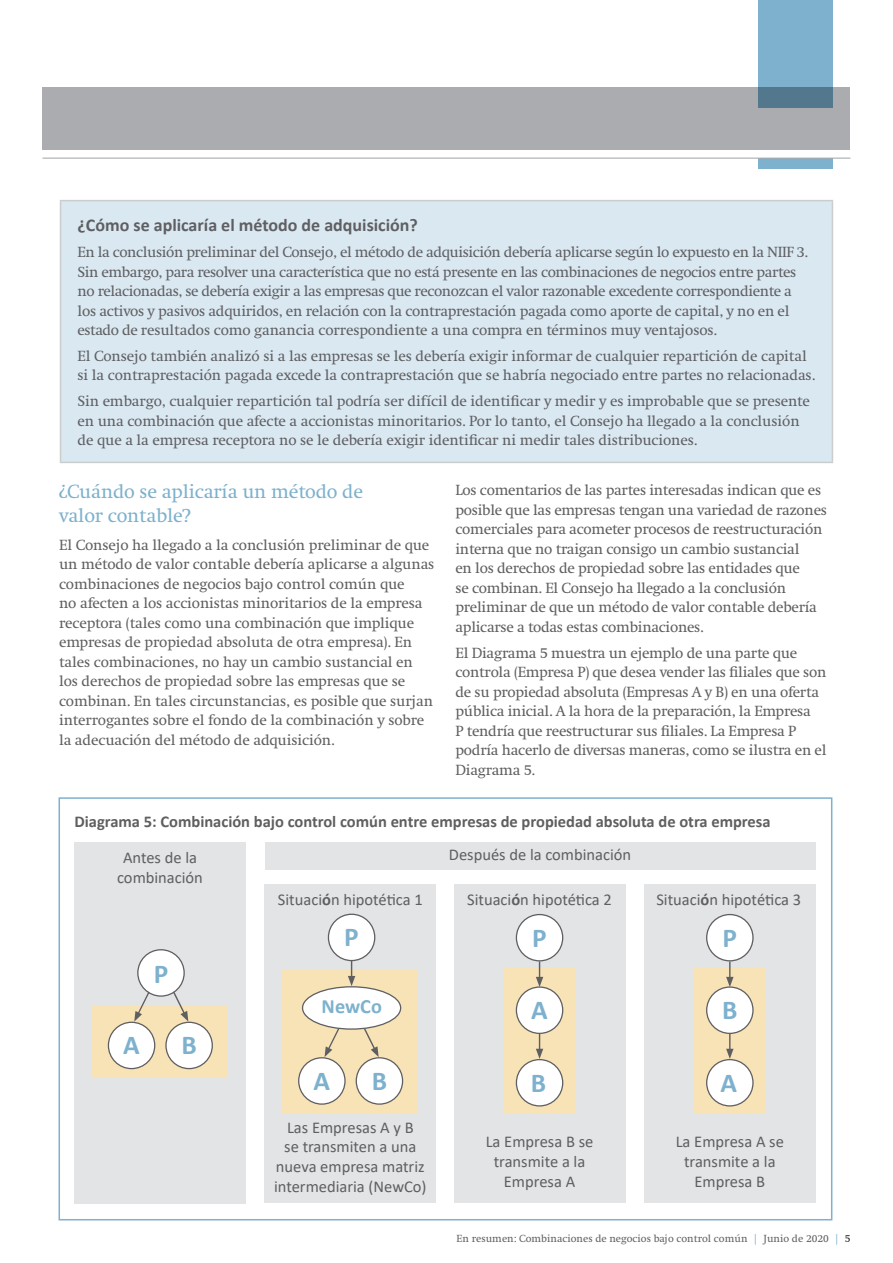
<style>
.page{position:relative;width:893px;height:1263px;background:#fff}
.page>*{position:absolute;margin:0;border:0;box-sizing:border-box;transform-origin:0 0}
.Graphic_heading{font:700 27.3px "Calibri";color:#7db1cd}
.Graphic_heading-2{font:700 20.25px "Calibri";color:#7db1cd}
.subheading{font:19.5px/23.4px "Swift LT Pro";letter-spacing:-.01em;color:#7db1cd}
.Box_headings{font:700 18px "Calibri";color:#5f5f62}
.Graphic_heading-3{font:16.5px/19.8px "Calibri";color:#5f5f62;text-align:center}
.Graphic_heading-4{font:700 16.5px "Calibri";color:#5f5f62}
.body_copy{font:15px/19.5px "Swift LT Pro";letter-spacing:-.02em;color:#5f5f62}
.t1{font:10.5px "Swift LT Pro";color:#5f5f62}
.s1{font-weight:700}
.s2{color:#7db1cd}
.s3{color:#231f20}
</style>
<div class="page">
<div style="left:758px;top:158px;width:74px;height:11px;background:#7db1cd"></div>
<div style="left:43px;top:88px;width:807px;height:62px;background:#abacb0"></div>
<svg style="left:758px;top:0;width:74px;height:108px;background:#74a5c0"></svg>
<hr style="left:43px;top:158px;width:807px;height:1px;background:#abacb0">
<div style="left:61px;top:201px;width:771px;height:261px;background:#dae8f1"></div>
<hr style="left:60px;top:200px;width:773px;height:1px;background:#cbccce">
<hr style="left:60px;top:201px;width:1px;height:261px;background:#cbccce">
<hr style="left:832px;top:201px;width:1px;height:261px;background:#cbccce">
<hr style="left:60px;top:462px;width:773px;height:1px;background:#cbccce">
<div style="left:59px;top:797px;width:773px;height:423px;border:2px solid #7db1cd"></div>
<div style="left:74px;top:842px;width:172px;height:361px;background:#e3e4e6"></div>
<div style="left:265px;top:884px;width:171px;height:319px;background:#e3e4e6"></div>
<div style="left:265px;top:842px;width:550px;height:28px;background:#e3e4e6"></div>
<div style="left:454px;top:884px;width:171px;height:319px;background:#e3e4e6"></div>
<div style="left:644px;top:884px;width:171px;height:319px;background:#e3e4e6"></div>
<div style="left:92px;top:1005px;width:136px;height:73px;background:#f7e3b6"></div>
<div style="left:138px;top:950px;width:46px;height:46px;background:#fff;border-radius:50%"></div>
<div style="left:137px;top:949px;width:48px;height:48px;border:1px solid #5f5f62;border-radius:50%"></div>
<svg style="left:134px;top:990px;width:17px;height:32px"></svg>
<svg style="left:172px;top:990px;width:16px;height:32px"></svg>
<div style="left:108px;top:1022px;width:47px;height:46px;background:#fff;border-radius:50%"></div>
<div style="left:108px;top:1022px;width:47px;height:47px;border:1px solid #5f5f62;border-radius:50%"></div>
<div style="left:166px;top:1022px;width:46px;height:46px;background:#fff;border-radius:50%"></div>
<div style="left:165px;top:1022px;width:48px;height:47px;border:1px solid #5f5f62;border-radius:50%"></div>
<div style="left:282px;top:970px;width:136px;height:143px;background:#f7e3b6"></div>
<svg style="left:324px;top:1026px;width:17px;height:31px"></svg>
<svg style="left:362px;top:1026px;width:17px;height:31px"></svg>
<div style="left:299px;top:1058px;width:46px;height:46px;background:#fff;border-radius:50%"></div>
<div style="left:298px;top:1057px;width:48px;height:48px;border:1px solid #5f5f62;border-radius:50%"></div>
<div style="left:356px;top:1058px;width:47px;height:46px;background:#fff;border-radius:50%"></div>
<div style="left:356px;top:1057px;width:47px;height:48px;border:1px solid #5f5f62;border-radius:50%"></div>
<div style="left:303px;top:987px;width:98px;height:42px;background:#fff;border-radius:50%"></div>
<div style="left:302px;top:986px;width:99px;height:44px;border:1px solid #5f5f62;border-radius:50%"></div>
<div style="left:328px;top:914px;width:47px;height:46px;background:#fff;border-radius:50%"></div>
<div style="left:328px;top:914px;width:47px;height:47px;border:1px solid #5f5f62;border-radius:50%"></div>
<svg style="left:348px;top:960px;width:7px;height:26px"></svg>
<div style="left:504px;top:968px;width:71px;height:145px;background:#f7e3b6"></div>
<div style="left:516px;top:914px;width:47px;height:47px;background:#fff;border-radius:50%"></div>
<div style="left:516px;top:914px;width:47px;height:47px;border:1px solid #5f5f62;border-radius:50%"></div>
<div style="left:516px;top:987px;width:47px;height:46px;background:#fff;border-radius:50%"></div>
<div style="left:516px;top:986px;width:47px;height:48px;border:1px solid #5f5f62;border-radius:50%"></div>
<div style="left:516px;top:1059px;width:47px;height:47px;background:#fff;border-radius:50%"></div>
<div style="left:516px;top:1059px;width:47px;height:47px;border:1px solid #5f5f62;border-radius:50%"></div>
<svg style="left:536px;top:1033px;width:7px;height:26px"></svg>
<svg style="left:536px;top:961px;width:7px;height:26px"></svg>
<div style="left:694px;top:968px;width:72px;height:145px;background:#f7e3b6"></div>
<div style="left:707px;top:914px;width:46px;height:47px;background:#fff;border-radius:50%"></div>
<div style="left:706px;top:914px;width:48px;height:47px;border:1px solid #5f5f62;border-radius:50%"></div>
<div style="left:707px;top:987px;width:46px;height:46px;background:#fff;border-radius:50%"></div>
<div style="left:706px;top:986px;width:48px;height:48px;border:1px solid #5f5f62;border-radius:50%"></div>
<div style="left:707px;top:1059px;width:46px;height:47px;background:#fff;border-radius:50%"></div>
<div style="left:706px;top:1059px;width:48px;height:47px;border:1px solid #5f5f62;border-radius:50%"></div>
<svg style="left:726px;top:1033px;width:8px;height:26px"></svg>
<svg style="left:726px;top:961px;width:8px;height:26px"></svg>
<p class="Box_headings" style="left:78px;top:212px;width:342px">¿Cómo se aplicaría el método de adquisición?</p>
<p class="body_copy" style="left:78px;top:242px;width:732px">En la conclusión preliminar del Consejo, el método de adquisición debería aplicarse según lo expuesto en la NIIF 3.<br>Sin embargo, para resolver una característica que no está presente en las combinaciones de negocios entre partes no relacionadas, se debería exigir a las empresas que reconozcan el valor razonable excedente correspondiente a los activos y pasivos adquiridos, en relación con la contraprestación pagada como aporte de capital, y no en el estado de resultados como ganancia correspondiente a una compra en términos muy ventajosos.</p>
<p class="body_copy" style="left:78px;top:346px;width:739px">El Consejo también analizó si a las empresas se les debería exigir informar de cualquier repartición de capital si la contraprestación pagada excede la contraprestación que se habría negociado entre partes no relacionadas.</p>
<p class="body_copy" style="left:78px;top:392px;width:734px">Sin embargo, cualquier repartición tal podría ser difícil de identificar y medir y es improbable que se presente en una combinación que afecte a accionistas minoritarios. Por lo tanto, el Consejo ha llegado a la conclusión de que a la empresa receptora no se le debería exigir identificar ni medir tales distribuciones.</p>
<p class="subheading" style="left:59px;top:480px;width:306px">¿Cuándo se aplicaría un método de valor contable?</p>
<p class="body_copy" style="left:59px;top:535px;width:377px">El Consejo ha llegado a la conclusión preliminar de que un método de valor contable debería aplicarse a algunas combinaciones de negocios bajo control común que<br>no afecten a los accionistas minoritarios de la empresa receptora (tales como una combinación que implique empresas de propiedad absoluta de otra empresa). En tales combinaciones, no hay un cambio sustancial en los derechos de propiedad sobre las empresas que se combinan. En tales circunstancias, es posible que surjan interrogantes sobre el fondo de la combinación y sobre la adecuación del método de adquisición.</p>
<p class="body_copy" style="left:455px;top:480px;width:373px">Los comentarios de las partes interesadas indican que es posible que las empresas tengan una variedad de razones comerciales para acometer procesos de reestructuración interna que no traigan consigo un cambio sustancial<br>en los derechos de propiedad sobre las entidades que<br>se combinan. El Consejo ha llegado a la conclusión preliminar de que un método de valor contable debería aplicarse a todas estas combinaciones.</p>
<p class="body_copy" style="left:455px;top:643px;width:373px">El Diagrama 5 muestra un ejemplo de una parte que controla (Empresa P) que desea vender las filiales que son de su propiedad absoluta (Empresas A y B) en una oferta pública inicial. A la hora de la preparación, la Empresa<br>P tendría que reestructurar sus filiales. La Empresa P podría hacerlo de diversas maneras, como se ilustra en el Diagrama 5.</p>
<p class="Graphic_heading-4" style="left:74px;top:810px;width:698px">Diagrama 5: Combinación bajo control común entre empresas de propiedad absoluta de otra empresa</p>
<p class="Graphic_heading-3" style="left:117px;top:848px;width:87px">Antes de la combinación</p>
<p class="Graphic_heading-3" style="left:449px;top:844px;width:184px">Después de la combinación</p>
<p class="Graphic_heading-3" style="left:278px;top:889px;width:146px">Situaci<span class="s1">ó</span>n hipotética 1</p>
<p class="Graphic_heading-3" style="left:467px;top:889px;width:146px">Situaci<span class="s1">ó</span>n hipotética 2</p>
<p class="Graphic_heading-3" style="left:656px;top:889px;width:146px">Situaci<span class="s1">ó</span>n hipotética 3</p>
<p class="Graphic_heading" style="left:154px;top:954px;width:16px">P</p>
<p class="Graphic_heading" style="left:123px;top:1026px;width:18px">A</p>
<p class="Graphic_heading" style="left:181px;top:1026px;width:17px">B</p>
<p class="Graphic_heading" style="left:344px;top:918px;width:16px">P</p>
<p class="Graphic_heading" style="left:532px;top:918px;width:16px">P</p>
<p class="Graphic_heading" style="left:723px;top:918px;width:16px">P</p>
<p class="Graphic_heading-2" style="left:322px;top:992px;width:62px">NewCo</p>
<p class="Graphic_heading" style="left:531px;top:990px;width:18px">A</p>
<p class="Graphic_heading" style="left:722px;top:990px;width:17px">B</p>
<p class="Graphic_heading" style="left:314px;top:1061px;width:18px">A</p>
<p class="Graphic_heading" style="left:372px;top:1061px;width:17px">B</p>
<p class="Graphic_heading" style="left:531px;top:1063px;width:17px">B</p>
<p class="Graphic_heading" style="left:721px;top:1063px;width:18px">A</p>
<p class="Graphic_heading-3" style="left:274px;top:1117px;width:154px">Las Empresas A y B<br>se transmiten a una nueva empresa matriz intermediaria (NewCo)</p>
<p class="Graphic_heading-3" style="left:486px;top:1131px;width:109px">La Empresa B se transmite a la<br>Empresa A</p>
<p class="Graphic_heading-3" style="left:676px;top:1131px;width:110px">La Empresa A se transmite a la<br>Empresa B</p>
<p class="t1" style="left:457px;top:1232px;width:395px">En resumen: Combinaciones de negocios bajo control común <span class="s2">|</span> Junio de 2020 <span class="s2">|</span> <span class="s3">5</span></p>
</div>
